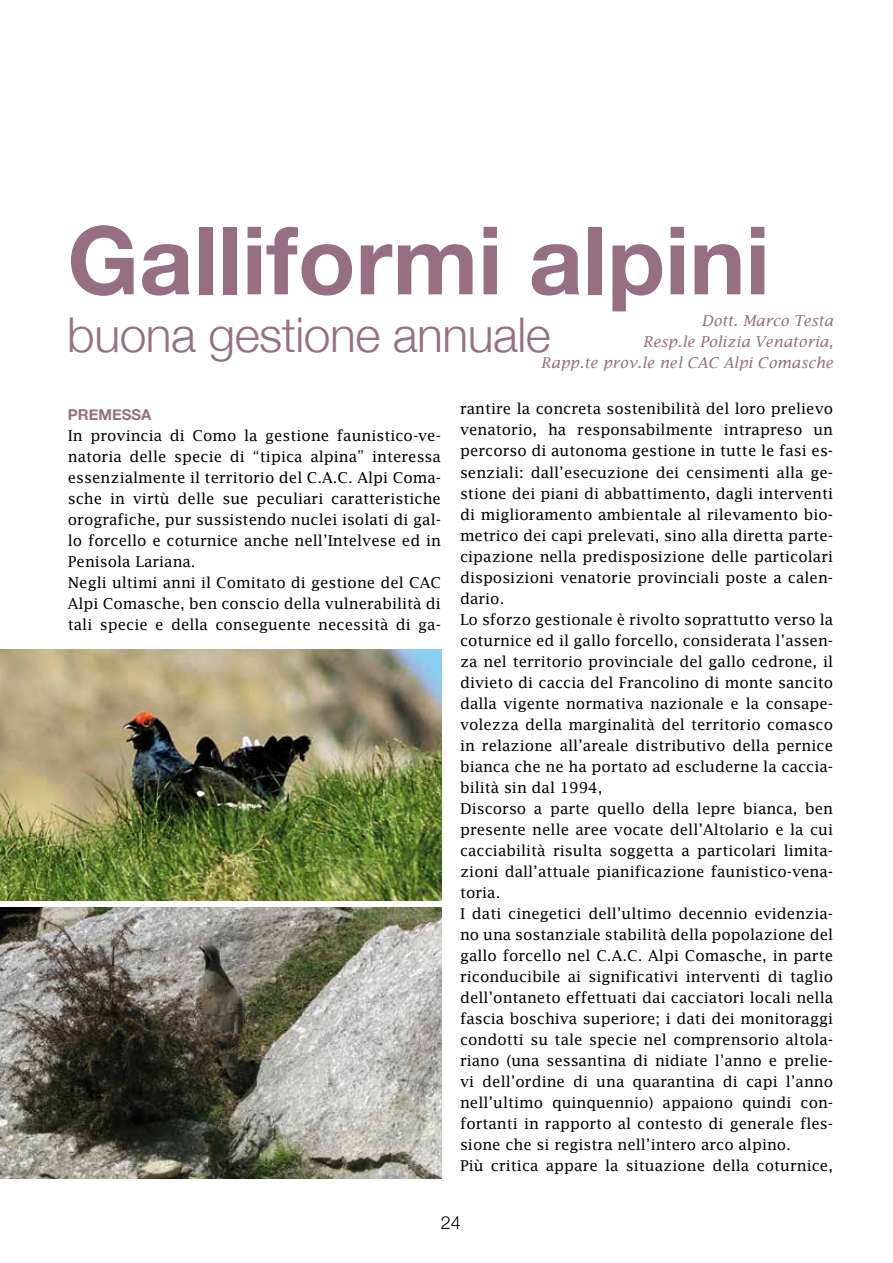
<style>
.page{position:relative;width:893px;height:1263px;background:#fff}
.page>*{position:absolute;margin:0;border:0;box-sizing:border-box;transform-origin:0 0}
.t1{font:700 94.5px "Helvetica Neue";color:#967082}
.t2{font:300 48px "Helvetica Neue";letter-spacing:-.01em;color:#967082}
.t3{font:300 18px "Helvetica Neue";color:#000}
.t4{font:15px/21px "Lucida Fax";color:#000}
.t5{font:italic 15px/21px "Lucida Fax";color:#967082;text-align:right}
.t6{font:700 15px "Helvetica Neue";color:#967082}
</style>
<div class="page">
<img style="left:0;top:649px;width:441px;height:252px">
<img style="left:0;top:908px;width:441px;height:270px">
<h1 class="t1" style="left:67px;top:186px;width:704px">Galliformi alpini</h1>
<h2 class="t2" style="left:67px;top:296px;width:485px">buona gestione annuale</h2>
<p class="t5" style="left:541px;top:310px;width:294px">Dott. Marco Testa<br>Resp.le Polizia Venatoria,<br>Rapp.te prov.le nel CAC Alpi Comasche</p>
<p class="t6" style="left:68px;top:403px;width:85px">PREMESSA</p>
<p class="t4" style="left:68px;top:425px;width:375px">In provincia di Como la gestione faunistico-ve&shy;natoria delle specie di “tipica alpina” interessa essenzialmente il territorio del C.A.C. Alpi Coma&shy;sche in virtù delle sue peculiari caratteristiche orografiche, pur sussistendo nuclei isolati di gal&shy;lo forcello e coturnice anche nell’Intelvese ed in Penisola Lariana.<br>Negli ultimi anni il Comitato di gestione del CAC Alpi Comasche, ben conscio della vulnerabilità di tali specie e della conseguente necessità di ga-</p>
<p class="t4" style="left:460px;top:398px;width:375px">rantire la concreta sostenibilità del loro prelievo venatorio, ha responsabilmente intrapreso un percorso di autonoma gestione in tutte le fasi es&shy;senziali: dall’esecuzione dei censimenti alla ge&shy;stione dei piani di abbattimento, dagli interventi di miglioramento ambientale al rilevamento bio&shy;metrico dei capi prelevati, sino alla diretta parte&shy;cipazione nella predisposizione delle particolari disposizioni venatorie provinciali poste a calen&shy;dario.<br>Lo sforzo gestionale è rivolto soprattutto verso la coturnice ed il gallo forcello, considerata l’assen&shy;za nel territorio provinciale del gallo cedrone, il divieto di caccia del Francolino di monte sancito dalla vigente normativa nazionale e la consape&shy;volezza della marginalità del territorio comasco in relazione all’areale distributivo della pernice bianca che ne ha portato ad escluderne la caccia&shy;bilità sin dal 1994,<br>Discorso a parte quello della lepre bianca, ben presente nelle aree vocate dell’Altolario e la cui cacciabilità risulta soggetta a particolari limita&shy;zioni dall’attuale pianificazione faunistico-vena&shy;toria.<br>I dati cinegetici dell’ultimo decennio evidenzia&shy;no una sostanziale stabilità della popolazione del gallo forcello nel C.A.C. Alpi Comasche, in parte riconducibile ai significativi interventi di taglio dell’ontaneto effettuati dai cacciatori locali nella fascia boschiva superiore; i dati dei monitoraggi condotti su tale specie nel comprensorio altola&shy;riano (una sessantina di nidiate l’anno e prelie&shy;vi dell’ordine di una quarantina di capi l’anno nell’ultimo quinquennio) appaiono quindi con&shy;fortanti in rapporto al contesto di generale fles&shy;sione che si registra nell’intero arco alpino.<br>Più critica appare la situazione della coturnice,</p>
<p class="t3" style="left:441px;top:1208px;width:22px">24</p>
</div>
